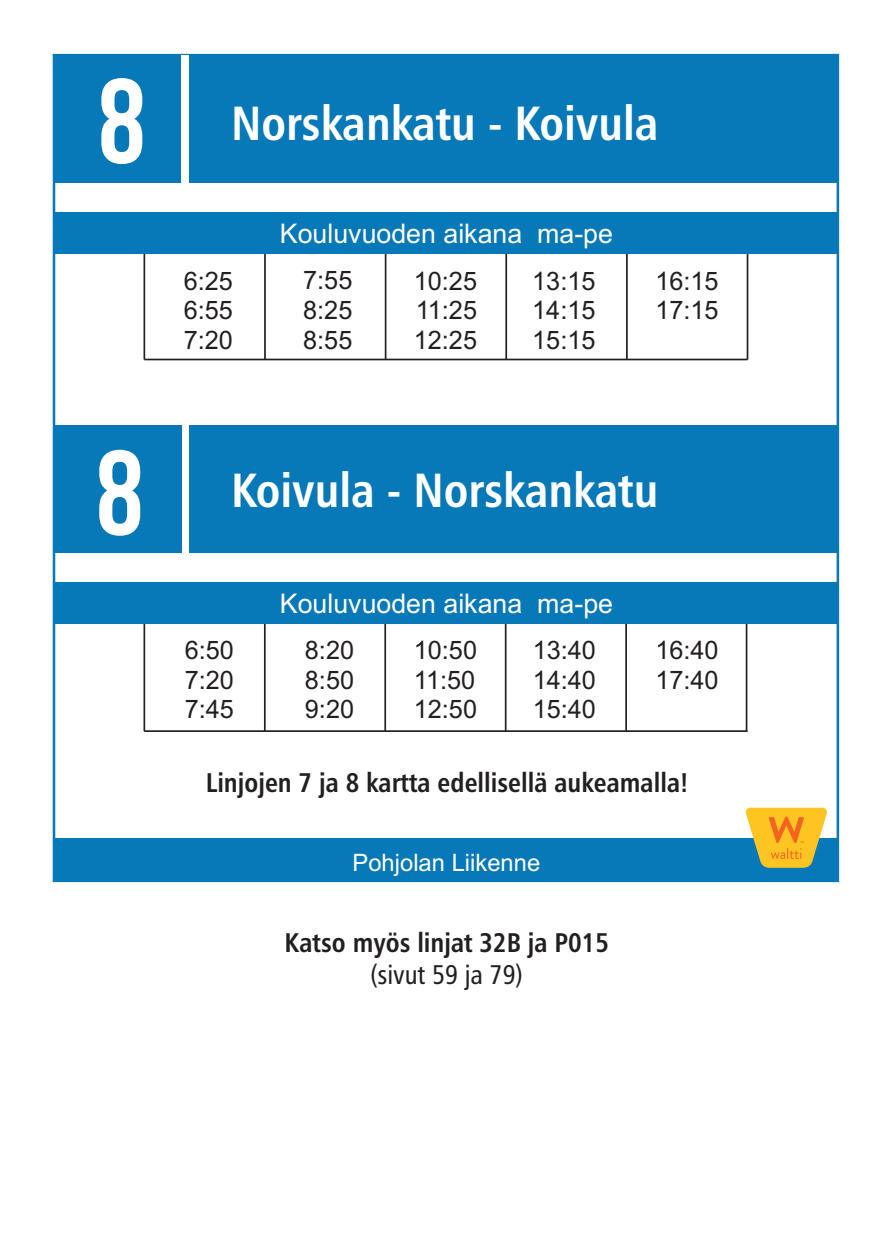
<style>
.page{position:relative;width:893px;height:1259px;background:#fff}
.page>*{position:absolute;margin:0;border:0;box-sizing:border-box;transform-origin:0 0}
.t1{font:700 120px "Bebas Neue";color:#fff}
.t2{font:48px "Humanist 777 BT Roman Condensed B Bold";color:#fff}
.t3{font:27px "Humanist 777 BT Roman Condensed B Bold";color:#231f20}
.t4{font:27px "Arial";color:#fff}
.t5{font:27px "Humanist 777 BT Roman Condensed B";color:#231f20}
.t6{font:25.5px/30px "Arial";color:#231f20;text-align:justify}
.t7{font:24px "Arial";color:#fff}
</style>
<div class="page">
<svg style="left:53px;top:254px;width:786px;height:629px"></svg>
<div style="left:54px;top:838px;width:784px;height:43px;background:#0778b8"></div>
<div style="left:54px;top:55px;width:784px;height:128px;background:#0778b8"></div>
<hr style="left:143px;top:250px;width:2px;height:109px;background:#231f20">
<hr style="left:264px;top:250px;width:2px;height:109px;background:#231f20">
<hr style="left:385px;top:250px;width:1px;height:109px;background:#231f20">
<hr style="left:505px;top:250px;width:2px;height:109px;background:#231f20">
<hr style="left:626px;top:250px;width:2px;height:109px;background:#231f20">
<hr style="left:747px;top:251px;width:1px;height:108px;background:#231f20">
<div style="left:54px;top:212px;width:784px;height:42px;background:#0778b8"></div>
<hr style="left:144px;top:359px;width:603px;height:1px;background:#231f20">
<svg style="left:746px;top:807px;width:81px;height:61px"></svg>
<div style="left:54px;top:425px;width:784px;height:127px;background:#0778b8"></div>
<hr style="left:144px;top:730px;width:603px;height:2px;background:#231f20">
<div style="left:182px;top:425px;width:6px;height:136px;background:#fff"></div>
<hr style="left:143px;top:620px;width:2px;height:111px;background:#231f20">
<hr style="left:264px;top:620px;width:2px;height:111px;background:#231f20">
<hr style="left:384px;top:620px;width:2px;height:111px;background:#231f20">
<hr style="left:505px;top:620px;width:1px;height:111px;background:#231f20">
<hr style="left:625px;top:620px;width:2px;height:111px;background:#231f20">
<hr style="left:746px;top:620px;width:1px;height:111px;background:#231f20">
<div style="left:54px;top:582px;width:784px;height:42px;background:#0778b8"></div>
<div style="left:181px;top:55px;width:7px;height:128px;background:#fff"></div>
<h1 class="t1" style="left:98px;top:43px;width:49px">8</h1>
<h1 class="t1" style="left:96px;top:415px;width:49px">8</h1>
<h2 class="t2" style="left:231px;top:104px;width:429px">Norskankatu - Koivula</h2>
<p class="t4" style="left:280px;top:223px;width:335px">Kouluvuoden aikana ma-pe</p>
<p class="t6" style="left:414px;top:268px;width:65px">10:25<br>11:25<br>12:25</p>
<p class="t6" style="left:184px;top:268px;width:51px">6:25<br>6:55<br>7:20</p>
<p class="t6" style="left:303px;top:268px;width:51px">7:55<br>8:25<br>8:55</p>
<p class="t6" style="left:532px;top:268px;width:65px">13:15<br>14:15<br>15:15</p>
<p class="t6" style="left:655px;top:268px;width:65px">16:15<br>17:15</p>
<h2 class="t2" style="left:231px;top:471px;width:429px">Koivula - Norskankatu</h2>
<p class="t4" style="left:280px;top:594px;width:335px">Kouluvuoden aikana ma-pe</p>
<p class="t6" style="left:414px;top:637px;width:65px">10:50<br>11:50<br>12:50</p>
<p class="t6" style="left:185px;top:637px;width:51px">6:50<br>7:20<br>7:45</p>
<p class="t6" style="left:305px;top:637px;width:51px">8:20<br>8:50<br>9:20</p>
<p class="t6" style="left:533px;top:637px;width:65px">13:40<br>14:40<br>15:40</p>
<p class="t6" style="left:655px;top:637px;width:65px">16:40<br>17:40</p>
<p class="t3" style="left:206px;top:771px;width:484px">Linjojen 7 ja 8 kartta edellisellä aukeamalla!</p>
<p class="t7" style="left:352px;top:853px;width:189px">Pohjolan Liikenne</p>
<p class="t3" style="left:284px;top:931px;width:326px">Katso myös linjat 32B ja P015</p>
<p class="t5" style="left:370px;top:964px;width:154px">(sivut 59 ja 79)</p>
</div>
